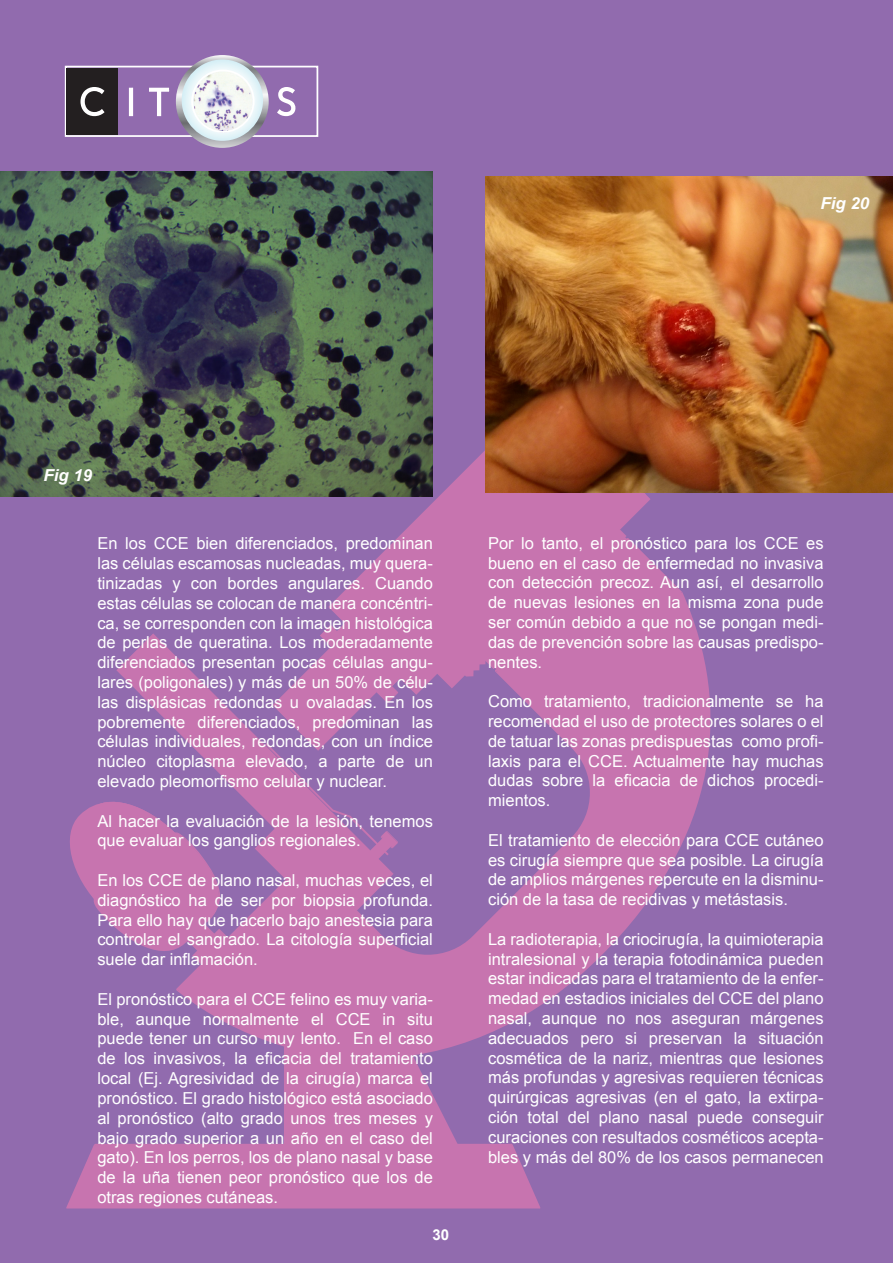
<style>
.page{position:relative;width:893px;height:1263px;background:#fff}
.page>*{position:absolute;margin:0;border:0;box-sizing:border-box;transform-origin:0 0}
.t1{font:16.5px/19.8px "Arial";color:#fff;text-align:justify}
.t2{font:italic 700 16.5px "Arial";color:#fff}
.t3{font:700 15px "Arial";color:#fff}
</style>
<div class="page">
<div style="left:0;top:0;width:893px;height:1262px;background:#916bae"></div>
<div style="left:65px;top:66px;width:253px;height:71px;border:2px solid #fff"></div>
<svg style="left:176px;top:55px;width:93px;height:93px"></svg>
<svg style="left:182px;top:59px;width:81px;height:82px"></svg>
<img style="left:189px;top:69px;width:66px;height:67px">
<div style="left:67px;top:68px;width:51px;height:67px;background:#231f20"></div>
<svg style="left:277px;top:87px;width:18px;height:29px"></svg>
<svg style="left:80px;top:87px;width:25px;height:29px"></svg>
<svg style="left:129px;top:88px;width:4px;height:28px"></svg>
<svg style="left:149px;top:88px;width:20px;height:28px"></svg>
<div style="left:191px;top:70px;width:64px;height:63px;border:2px solid #fff;border-radius:50%"></div>
<svg style="left:456px;top:450px;width:29px;height:29px"></svg>
<svg style="left:178px;top:592px;width:533px;height:455px"></svg>
<svg style="left:284px;top:991px;width:191px;height:153px;background:#bf72ae"></svg>
<div style="left:66px;top:1144px;width:474px;height:64px;background:#c774af"></div>
<svg style="left:60px;top:479px;width:622px;height:512px"></svg>
<div style="left:542px;top:670px;width:46px;height:46px;background:#c774af;border-radius:50%"></div>
<div style="left:518px;top:537px;width:110px;height:111px;background:#c774af;border-radius:50%"></div>
<img style="left:0;top:172px;width:433px;height:324px">
<img style="left:485px;top:176px;width:408px;height:316px">
<p class="t2" style="left:820px;top:192px;width:50px">Fig 20</p>
<p class="t2" style="left:43px;top:464px;width:50px">Fig 19</p>
<p class="t1" style="left:97px;top:534px;width:337px">En los CCE bien diferenciados, predominan las células escamosas nucleadas, muy quera&shy;tinizadas y con bordes angulares. Cuando estas células se colocan de manera concéntri&shy;ca, se corresponden con la imagen histológica de perlas de queratina. Los moderadamente diferenciados presentan pocas células angu&shy;lares (poligonales) y más de un 50% de célu&shy;las displásicas redondas u ovaladas. En los pobremente diferenciados, predominan las células individuales, redondas, con un índice núcleo citoplasma elevado, a parte de un elevado pleomorfismo celular y nuclear.</p>
<p class="t1" style="left:97px;top:811px;width:337px">Al hacer la evaluación de la lesión, tenemos que evaluar los ganglios regionales.</p>
<p class="t1" style="left:97px;top:870px;width:337px">En los CCE de plano nasal, muchas veces, el diagnóstico ha de ser por biopsia profunda.<br>Para ello hay que hacerlo bajo anestesia para controlar el sangrado. La citología superficial suele dar inflamación.</p>
<p class="t1" style="left:97px;top:989px;width:337px">El pronóstico para el CCE felino es muy varia&shy;ble, aunque normalmente el CCE in situ puede tener un curso muy lento. En el caso de los invasivos, la eficacia del tratamiento local (Ej. Agresividad de la cirugía) marca el pronóstico. El grado histológico está asociado al pronóstico (alto grado unos tres meses y bajo grado superior a un año en el caso del gato). En los perros, los de plano nasal y base de la uña tienen peor pronóstico que los de otras regiones cutáneas.</p>
<p class="t3" style="left:433px;top:1225px;width:18px">30</p>
<p class="t1" style="left:488px;top:533px;width:337px">Por lo tanto, el pronóstico para los CCE es bueno en el caso de enfermedad no invasiva con detección precoz. Aun así, el desarrollo de nuevas lesiones en la misma zona pude ser común debido a que no se pongan medi&shy;das de prevención sobre las causas predispo&shy;nentes.</p>
<p class="t1" style="left:488px;top:692px;width:337px">Como tratamiento, tradicionalmente se ha recomendad el uso de protectores solares o el de tatuar las zonas predispuestas como profi&shy;laxis para el CCE. Actualmente hay muchas dudas sobre la eficacia de dichos procedi&shy;mientos.</p>
<p class="t1" style="left:488px;top:830px;width:337px">El tratamiento de elección para CCE cutáneo es cirugía siempre que sea posible. La cirugía de amplios márgenes repercute en la disminu&shy;ción de la tasa de recidivas y metástasis.</p>
<p class="t1" style="left:488px;top:929px;width:337px">La radioterapia, la criocirugía, la quimioterapia intralesional y la terapia fotodinámica pueden estar indicadas para el tratamiento de la enfer&shy;medad en estadios iniciales del CCE del plano nasal, aunque no nos aseguran márgenes adecuados pero si preservan la situación cosmética de la nariz, mientras que lesiones más profundas y agresivas requieren técnicas quirúrgicas agresivas (en el gato, la extirpa&shy;ción total del plano nasal puede conseguir curaciones con resultados cosméticos acepta&shy;bles y más del 80% de los casos permanecen</p>
</div>
